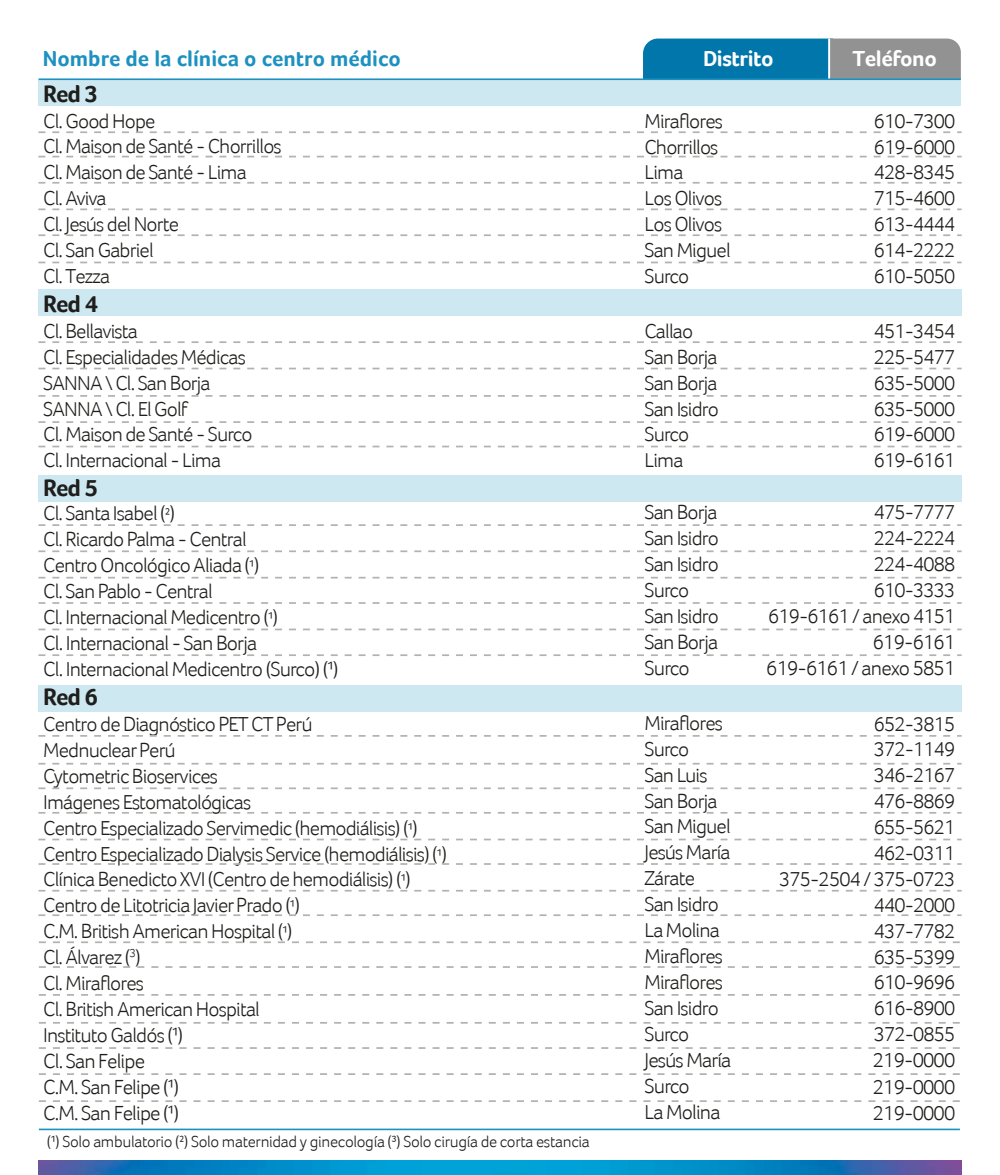
<style>
.page{position:relative;width:1000px;height:1175px;background:#fff}
.page>*{position:absolute;margin:0;border:0;box-sizing:border-box;transform-origin:0 0}
.t1{font:700 24.12px "Foco";letter-spacing:-.04em;color:#1e1e1c}
.t2{font:700 22.38px "Foco";color:#1d91bf}
.t3{font:700 22.38px "Foco";letter-spacing:-.02em;color:#fff}
.t4{font:300 20.88px/26.1px "Foco";letter-spacing:-.04em;color:#1e1e1c}
.t5{font:300 20.75px/25.9px "Foco";letter-spacing:-.04em;color:#1e1e1c}
.t6{font:300 16.38px "Foco";letter-spacing:-.02em;color:#1d1e1c}
.s1{font-size:17.25px}
.s2{font-size:20.88px}
</style>
<div class="page">
<div style="left:643px;top:39px;width:190px;height:40px;background:#0076aa"></div>
<div style="left:829px;top:39px;width:132px;height:40px;background:#929292"></div>
<hr style="left:828px;top:39px;width:2px;height:40px;background:#fff">
<hr style="left:39px;top:78px;width:922px;height:2px;background:#1d91bf">
<div style="left:38px;top:80px;width:923px;height:25px;background:#cee8f1"></div>
<div style="left:38px;top:290px;width:924px;height:26px;background:#cee8f1"></div>
<div style="left:38px;top:476px;width:924px;height:26px;background:#cee8f1"></div>
<div style="left:38px;top:685px;width:924px;height:27px;background:#cee8f1"></div>
<svg style="left:38px;top:131px;width:924px;height:2px"></svg>
<svg style="left:38px;top:156px;width:924px;height:1px"></svg>
<svg style="left:38px;top:341px;width:924px;height:2px"></svg>
<svg style="left:38px;top:368px;width:924px;height:1px"></svg>
<svg style="left:38px;top:629px;width:924px;height:1px"></svg>
<svg style="left:38px;top:182px;width:924px;height:2px"></svg>
<svg style="left:38px;top:208px;width:924px;height:2px"></svg>
<svg style="left:38px;top:446px;width:924px;height:1px"></svg>
<svg style="left:38px;top:524px;width:924px;height:2px"></svg>
<svg style="left:38px;top:550px;width:924px;height:2px"></svg>
<svg style="left:38px;top:234px;width:924px;height:2px"></svg>
<svg style="left:38px;top:577px;width:924px;height:2px"></svg>
<svg style="left:38px;top:262px;width:924px;height:1px"></svg>
<svg style="left:38px;top:395px;width:924px;height:2px"></svg>
<svg style="left:38px;top:421px;width:924px;height:2px"></svg>
<svg style="left:38px;top:654px;width:924px;height:2px"></svg>
<svg style="left:38px;top:602px;width:924px;height:2px"></svg>
<svg style="left:38px;top:763px;width:924px;height:2px"></svg>
<svg style="left:38px;top:787px;width:924px;height:2px"></svg>
<svg style="left:38px;top:812px;width:924px;height:2px"></svg>
<svg style="left:38px;top:839px;width:924px;height:1px"></svg>
<svg style="left:38px;top:863px;width:924px;height:2px"></svg>
<svg style="left:38px;top:890px;width:924px;height:2px"></svg>
<svg style="left:38px;top:914px;width:924px;height:2px"></svg>
<svg style="left:38px;top:735px;width:924px;height:2px"></svg>
<hr style="left:39px;top:1129px;width:921px;height:1px;background:#1d91bf">
<svg style="left:39px;top:966px;width:921px;height:2px"></svg>
<svg style="left:39px;top:941px;width:921px;height:2px"></svg>
<svg style="left:39px;top:1022px;width:921px;height:2px"></svg>
<svg style="left:39px;top:994px;width:921px;height:2px"></svg>
<svg style="left:39px;top:1047px;width:921px;height:2px"></svg>
<svg style="left:39px;top:1100px;width:921px;height:2px"></svg>
<svg style="left:39px;top:1073px;width:921px;height:2px"></svg>
<img style="left:39px;top:1161px;width:922px;height:14px">
<p class="t2" style="left:43px;top:45px;width:360px">Nombre de la clínica o centro médico</p>
<p class="t1" style="left:43px;top:79px;width:56px">Red 3</p>
<p class="t5" style="left:43px;top:108px;width:240px">Cl. Good Hope<br>Cl. Maison de Santé - Chorrillos<br>Cl. Maison de Santé - Lima<br>Cl. Aviva<br>Cl. Jesús del Norte<br>Cl. San Gabriel<br>Cl. Tezza</p>
<p class="t1" style="left:43px;top:290px;width:56px">Red 4</p>
<p class="t5" style="left:43px;top:318px;width:211px">Cl. Bellavista<br>Cl. Especialidades Médicas<br>SANNA \ Cl. San Borja<br>SANNA \ Cl. El Golf<br>Cl. Maison de Santé - Surco<br>Cl. Internacional - Lima</p>
<p class="t1" style="left:43px;top:474px;width:56px">Red 5</p>
<p class="t5" style="left:43px;top:500px;width:237px">Cl. Santa Isabel (<span class="s1">²</span>)<br>Cl. Ricardo Palma - Central<br>Centro Oncológico Aliada (<span class="s1">¹</span>)<br>Cl. San Pablo - Central<br>Cl. Internacional Medicentro (<span class="s1">¹</span>)</p>
<p class="t4" style="left:43px;top:630px;width:297px">Cl. Internacional - San Borja<br>Cl. Internacional Medicentro (Surco) (¹)</p>
<p class="t1" style="left:43px;top:683px;width:56px">Red 6</p>
<p class="t5" style="left:43px;top:711px;width:406px">Centro de Diagnóstico PET CT Perú<br>Mednuclear Perú<br>Cytometric Bioservices<br>Imágenes Estomatológicas<br>Centro Especializado Servimedic (hemodiálisis) (<span class="s1">¹</span>)<br>Centro Especializado Dialysis Service (hemodiálisis) (<span class="s1">¹</span>)<br>Clínica Benedicto XVI (Centro de hemodiálisis) (<span class="s1">¹</span>)<br>Centro de Litotricia Javier Prado (<span class="s1">¹</span>)<br>C.M. British American Hospital (<span class="s1">¹</span>)<br>Cl. Álvarez (<sup>3</sup>)<br>Cl. Miraflores<br>Cl. British American Hospital<br>Instituto Galdós <span class="s2">(¹)</span></p>
<p class="t4" style="left:43px;top:1048px;width:138px">Cl. San Felipe<br>C.M. San Felipe (¹)<br>C.M. San Felipe (¹)</p>
<p class="t6" style="left:47px;top:1132px;width:545px">(¹) Solo ambulatorio (²) Solo maternidad y ginecología (³) Solo cirugía de corta estancia</p>
<p class="t3" style="left:703px;top:45px;width:72px">Distrito</p>
<p class="t3" style="left:852px;top:45px;width:86px">Teléfono</p>
<p class="t5" style="left:644px;top:108px;width:88px">Miraflores<br>Chorrillos<br>Lima<br>Los Olivos<br>Los Olivos<br>San Miguel<br>Surco</p>
<p class="t5" style="left:644px;top:318px;width:76px">Callao<br>San Borja<br>San Borja<br>San Isidro<br>Surco<br>Lima</p>
<p class="t5" style="left:644px;top:499px;width:76px">San Borja<br>San Isidro<br>San Isidro<br>Surco<br>San Isidro</p>
<p class="t4" style="left:644px;top:629px;width:75px">San Borja<br>Surco</p>
<p class="t5" style="left:644px;top:710px;width:88px">Miraflores<br>Surco<br>San Luis<br>San Borja<br>San Miguel<br>Jesús María<br>Zárate<br>San Isidro<br>La Molina<br>Miraflores<br>Miraflores<br>San Isidro<br>Surco</p>
<p class="t4" style="left:644px;top:1046px;width:88px">Jesús María<br>Surco<br>La Molina</p>
<p class="t5" style="left:874px;top:108px;width:83px;text-align:justify">610-7300<br>619-6000<br>428-8345<br>715-4600<br>613-4444<br>614-2222<br>610-5050</p>
<p class="t5" style="left:874px;top:318px;width:83px;text-align:justify">451-3454<br>225-5477<br>635-5000<br>635-5000<br>619-6000<br>619-6161</p>
<p class="t5" style="left:768px;top:499px;width:189px;text-align:right">475-7777<br>224-2224<br>224-4088<br>610-3333<br>619-6161 / anexo 4151</p>
<p class="t4" style="left:766px;top:629px;width:191px;text-align:right">619-6161<br>619-6161 / anexo 5851</p>
<p class="t5" style="left:779px;top:710px;width:178px;text-align:right">652-3815<br>372-1149<br>346-2167<br>476-8869<br>655-5621<br>462-0311<br>375-2504 / 375-0723<br>440-2000<br>437-7782<br>635-5399<br>610-9696<br>616-8900<br>372-0855</p>
<p class="t4" style="left:873px;top:1047px;width:84px;text-align:justify">219-0000<br>219-0000<br>219-0000</p>
</div>
